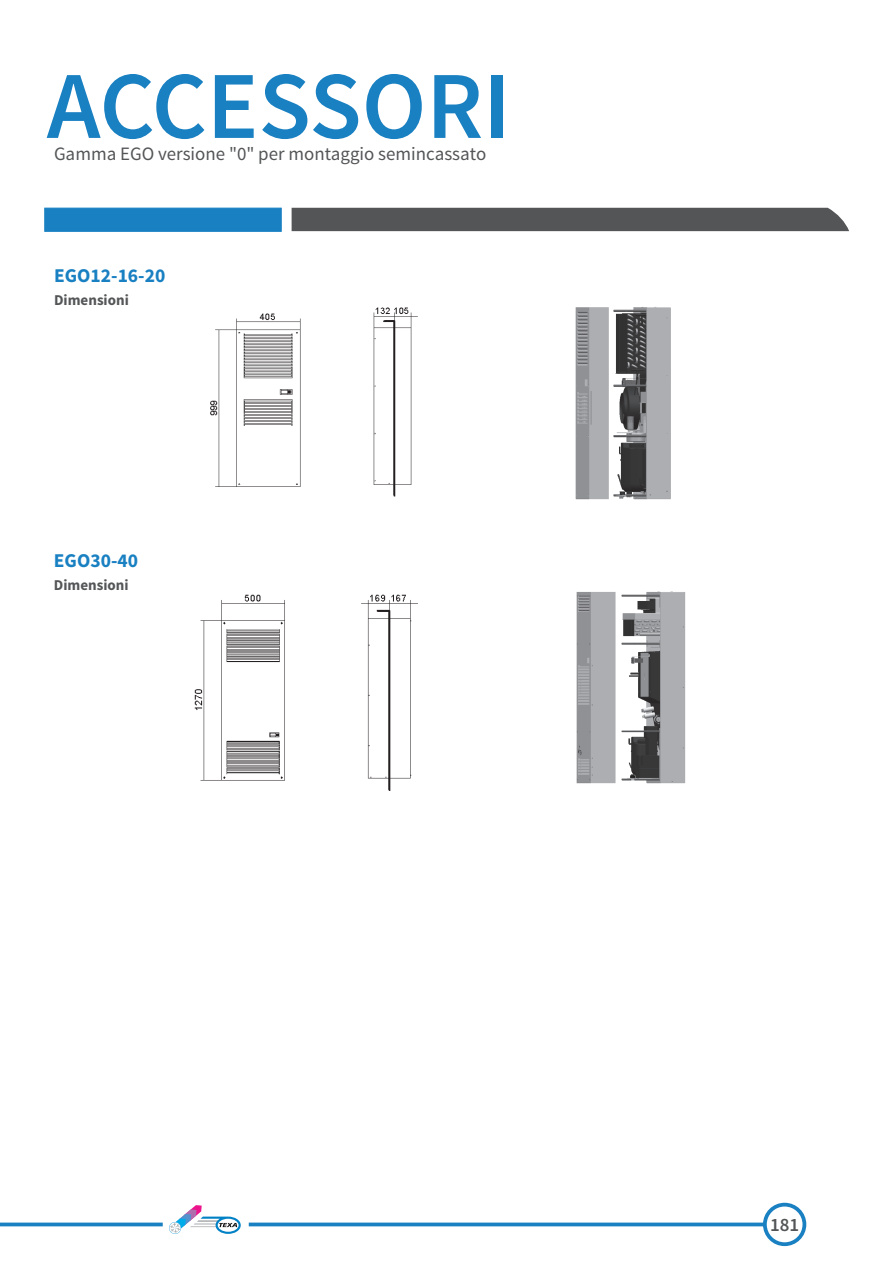
<style>
.page{position:relative;width:893px;height:1263px;background:#fff}
.page>*{position:absolute;margin:0;border:0;box-sizing:border-box;transform-origin:0 0}
.t1{font:600 96px "Source Sans Pro";color:#1980c2}
.t2{font:700 19.5px "Source Sans Pro";color:#1980c2}
.t3{font:18.9px "Source Sans Pro";color:#545557}
.t4{font:600 18.9px "Source Sans Pro";color:#545557}
.t5{font:700 15px "Source Sans Pro";color:#545557}
</style>
<div class="page">
<div style="left:763px;top:1203px;width:43px;height:43px;border:4px solid #1980c2;border-radius:50%"></div>
<svg style="left:0;top:1222px;width:163px;height:4px"></svg>
<svg style="left:249px;top:1222px;width:517px;height:4px;background:#3b92ca"></svg>
<div style="left:45px;top:208px;width:236px;height:23px;background:#1980c2"></div>
<div style="left:292px;top:208px;width:557px;height:23px;background:#545557"></div>
<svg style="left:169px;top:1205px;width:72px;height:29px"></svg>
<img style="left:194px;top:594px;width:224px;height:197px">
<img style="left:576px;top:591px;width:109px;height:193px">
<img style="left:210px;top:307px;width:208px;height:190px">
<img style="left:575px;top:307px;width:96px;height:192px">
<h1 class="t1" style="left:47px;top:45px;width:466px">ACCESSORI</h1>
<p class="t3" style="left:54px;top:142px;width:434px">Gamma EGO versione "0" per montaggio semincassato</p>
<p class="t2" style="left:54px;top:263px;width:113px">EGO12-16-20</p>
<p class="t5" style="left:54px;top:290px;width:76px">Dimensioni</p>
<p class="t2" style="left:54px;top:548px;width:86px">EGO30-40</p>
<p class="t5" style="left:54px;top:575px;width:76px">Dimensioni</p>
<p class="t4" style="left:770px;top:1212px;width:31px">181</p>
</div>
